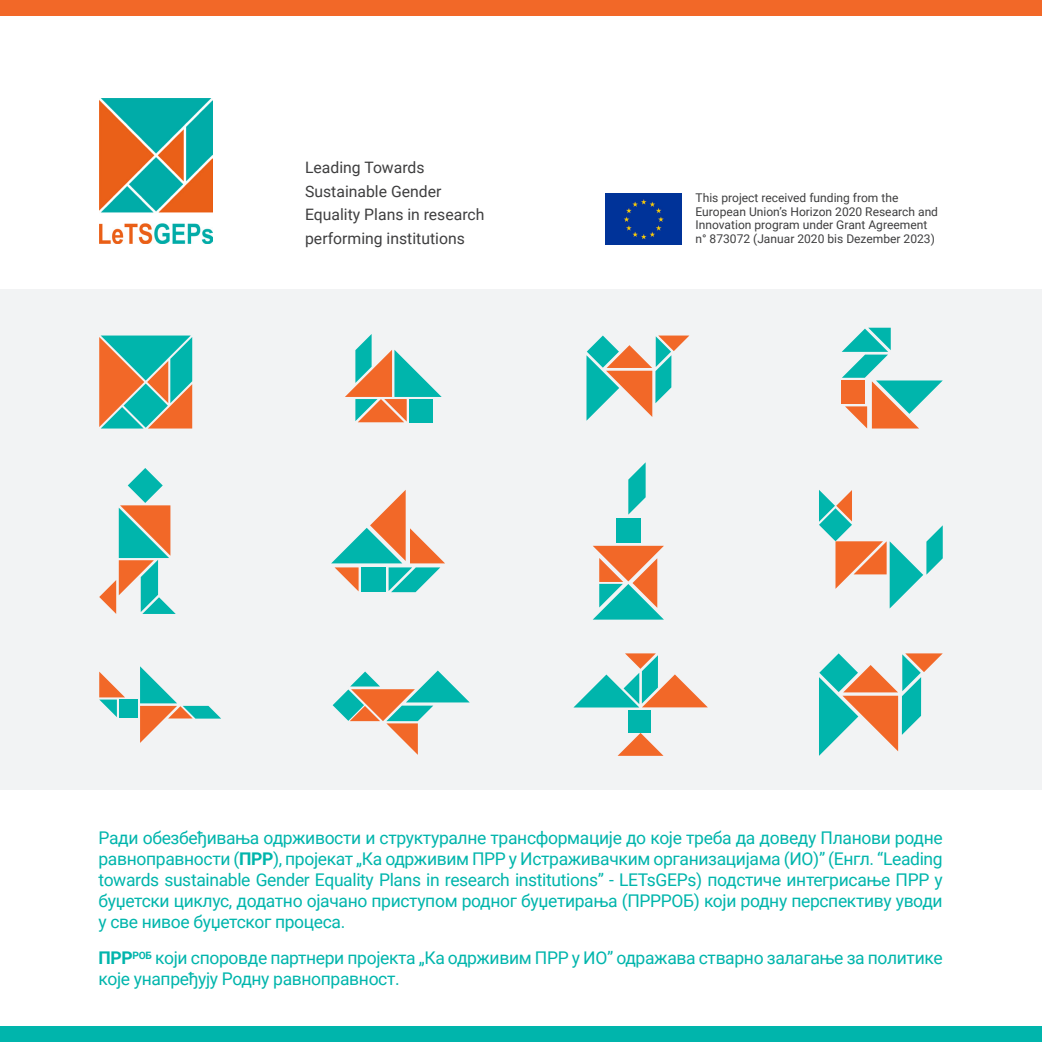
<style>
.page{position:relative;width:1042px;height:1042px;background:#fff}
.page>*{position:absolute;margin:0;border:0;box-sizing:border-box;transform-origin:0 0}
.t1{font:17.5px/21px "Roboto";letter-spacing:-.02em;color:#00b5ac;text-align:justify}
.t2{font:15.75px/23.6px "Roboto";color:#3e3e3f}
.t3{font:12.08px/13.8px "Roboto";color:#3e3e3f}
.s1{font-weight:700}
</style>
<div class="page">
<div style="left:0;top:289px;width:1042px;height:500px;background:#f2f3f4"></div>
<div style="left:0;top:1026px;width:1042px;height:16px;background:#00b5ac"></div>
<div style="left:0;top:0;width:1042px;height:15px;background:#f26828"></div>
<img style="left:99px;top:99px;width:113px;height:144px">
<svg style="left:331px;top:490px;width:114px;height:102px"></svg>
<svg style="left:345px;top:334px;width:97px;height:88px"></svg>
<svg style="left:333px;top:670px;width:137px;height:85px"></svg>
<div style="left:616px;top:518px;width:25px;height:24px;background:#00b5ac"></div>
<svg style="left:593px;top:546px;width:71px;height:73px"></svg>
<svg style="left:628px;top:463px;width:17px;height:51px"></svg>
<svg style="left:586px;top:335px;width:103px;height:86px"></svg>
<svg style="left:617px;top:733px;width:46px;height:23px"></svg>
<div style="left:628px;top:709px;width:23px;height:23px;background:#00b5ac"></div>
<svg style="left:574px;top:653px;width:134px;height:54px"></svg>
<svg style="left:819px;top:490px;width:124px;height:118px"></svg>
<svg style="left:841px;top:328px;width:102px;height:100px"></svg>
<svg style="left:819px;top:653px;width:124px;height:103px"></svg>
<svg style="left:99px;top:468px;width:77px;height:146px"></svg>
<svg style="left:99px;top:335px;width:93px;height:93px;background:#769c7e"></svg>
<svg style="left:99px;top:671px;width:26px;height:46px"></svg>
<div style="left:119px;top:699px;width:18px;height:19px;background:#00b5ac"></div>
<svg style="left:140px;top:666px;width:81px;height:77px"></svg>
<div style="left:605px;top:193px;width:76px;height:51px;background:#039"></div>
<p class="t2" style="left:305px;top:155px;width:181px">Leading Towards<br>Sustainable Gender<br>Equality Plans in research performing institutions</p>
<p class="t3" style="left:695px;top:190px;width:244px">This project received funding from the European Union’s Horizon 2020 Research and Innovation program under Grant Agreement n° 873072 (Januar 2020 bis Dezember 2023)</p>
<p class="t1" style="left:98px;top:826px;width:846px">Ради обезбеђивања одрживости и структуралне трансформације до које треба да доведу Планови родне равноправности (<span class="s1">ПРР</span>), пројекат „Ка одрживим ПРР у Истраживачким организацијама (ИО)” (Енгл. “Leading towards sustainable Gender Equality Plans in research institutions” - LETsGEPs) подстиче интегрисање ПРР у буџетски циклус, додатно ојачано приступом родног буџетирања (ПРРРОБ) који родну перспективу уводи у све нивое буџетског процеса.</p>
<p class="t1" style="left:98px;top:947px;width:846px"><span class="s1">ПРР</span><sup>РОБ</sup> који споровде партнери пројекта „Ка одрживим ПРР у ИО” одражава стварно залагање за политике које унапређују Родну равноправност.</p>
</div>
